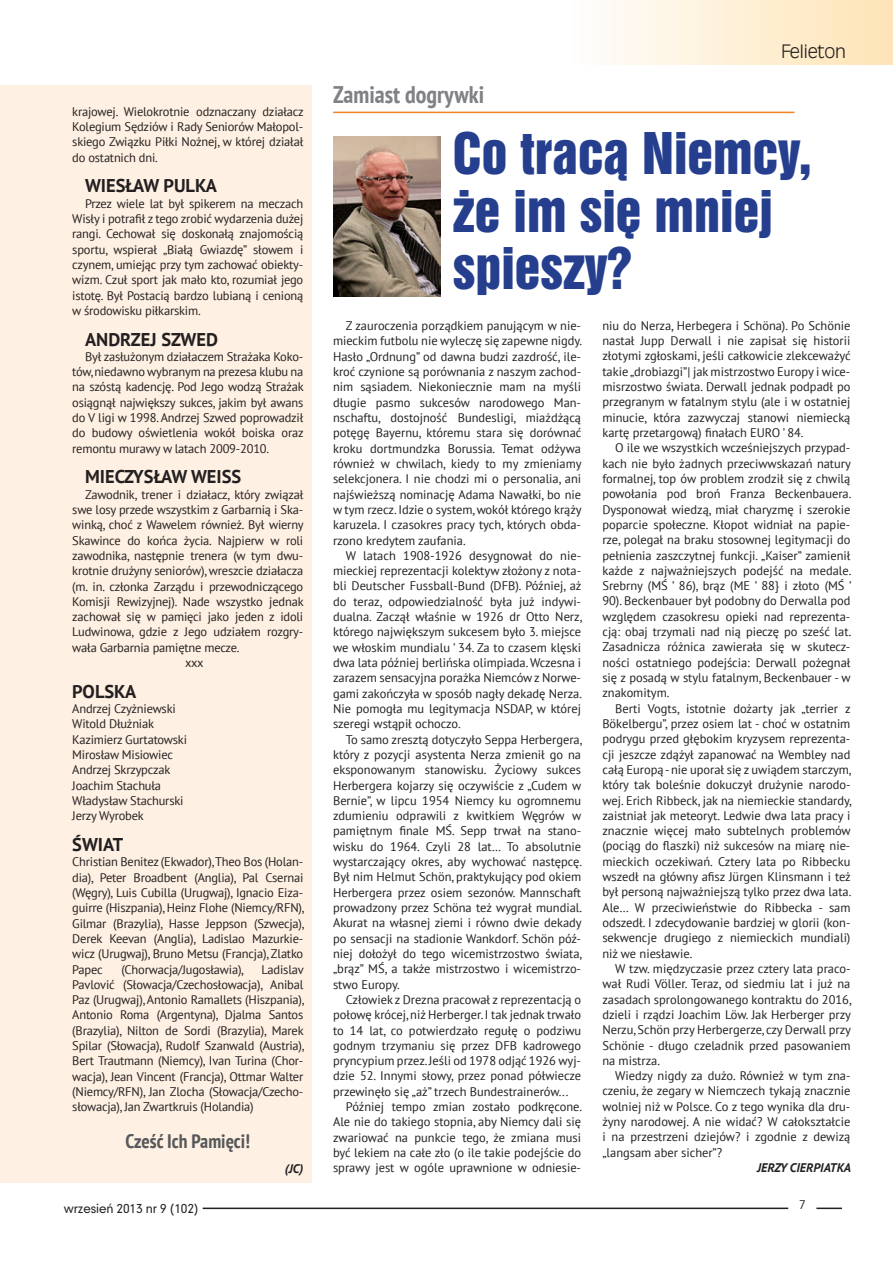
<style>
.page{position:relative;width:893px;height:1268px;background:#fff}
.page>*{position:absolute;margin:0;border:0;box-sizing:border-box;transform-origin:0 0}
.t1{font:48px/57.6px "Swis 921 PL";color:#253f8e}
.t2{font:700 condensed 24px "PT Sans";color:#7f8184}
.t3{font:700 condensed 19.5px "PT Sans";color:#57585a}
.t4{font:700 18.45px "PT Sans";color:#231f20}
.t5{font:18px "Incised 901 Lt EU Normal";letter-spacing:-.01em;color:#231f20}
.t6{font:12.45px/15.3px "PT Sans";letter-spacing:-.015em;color:#231f20;text-align:justify}
.t7{font:italic 700 12.45px "PT Sans";color:#231f20}
.t8{font:12px "Geometr 706 Md PL";letter-spacing:-.01em;color:#231f20}
</style>
<div class="page">
<svg style="left:816px;top:1207px;width:26px;height:1px"></svg>
<hr style="left:203px;top:1207px;width:585px;height:1px;background:#231f20">
<div style="left:471px;top:0;width:422px;height:65px;background:linear-gradient(to right,#fff,#fee5b9)"></div>
<div style="left:0;top:85px;width:135px;height:1097px;background:#fef0e2"></div>
<div style="left:64px;top:85px;width:248px;height:1097px;background:#fef0e2"></div>
<hr style="left:333px;top:112px;width:461px;height:1px;background:#f58220">
<img style="left:333px;top:136px;width:108px;height:160px">
<p class="t6" style="left:72px;top:103px;width:233px">krajowej. Wielokrotnie odznaczany działacz Kolegium Sędziów i Rady Seniorów Małopol&shy;skiego Związku Piłki Nożnej, w której działał do ostatnich dni.</p>
<h3 class="t4" style="left:85px;top:173px;width:134px">WIESŁAW PULKA</h3>
<p class="t6" style="left:72px;top:195px;width:233px;text-indent:13px">Przez wiele lat był spikerem na meczach Wisły i potrafił z tego zrobić wydarzenia dużej rangi. Cechował się doskonałą znajomością sportu, wspierał „Białą Gwiazdę” słowem i czynem, umiejąc przy tym zachować obiekty&shy;wizm. Czuł sport jak mało kto, rozumiał jego istotę. Był Postacią bardzo lubianą i cenioną w środowisku piłkarskim.</p>
<h3 class="t4" style="left:85px;top:327px;width:134px">ANDRZEJ SZWED</h3>
<p class="t6" style="left:72px;top:348px;width:233px;text-indent:13px">Był zasłużonym działaczem Strażaka Koko&shy;tów, niedawno wybranym na prezesa klubu na na szóstą kadencję. Pod Jego wodzą Strażak osiągnął największy sukces, jakim był awans do V ligi w 1998. Andrzej Szwed poprowadził do budowy oświetlenia wokół boiska oraz remontu murawy w latach 2009-2010.</p>
<h3 class="t4" style="left:85px;top:464px;width:158px">MIECZYSŁAW WEISS</h3>
<p class="t6" style="left:85px;top:486px;width:220px">Zawodnik, trener i działacz, który związał</p>
<p class="t6" style="left:72px;top:501px;width:232px">swe losy przede wszystkim z Garbarnią i Ska-</p>
<p class="t6" style="left:72px;top:517px;width:233px">winką, choć z Wawelem również. Był wierny</p>
<p class="t6" style="left:72px;top:532px;width:233px">Skawince do końca życia. Najpierw w roli</p>
<p class="t6" style="left:72px;top:547px;width:233px">zawodnika, następnie trenera (w tym dwu-</p>
<p class="t6" style="left:72px;top:563px;width:233px">krotnie drużyny seniorów), wreszcie działacza</p>
<p class="t6" style="left:72px;top:578px;width:232px">(m. in. członka Zarządu i przewodniczącego</p>
<p class="t6" style="left:72px;top:593px;width:233px">Komisji Rewizyjnej). Nade wszystko jednak</p>
<p class="t6" style="left:72px;top:608px;width:232px">zachował się w pamięci jako jeden z idoli</p>
<p class="t6" style="left:72px;top:624px;width:233px">Ludwinowa, gdzie z Jego udziałem rozgry-</p>
<p class="t6" style="left:72px;top:639px;width:169px">wała Garbarnia pamiętne mecze.</p>
<p class="t6" style="left:185px;top:654px;width:20px">xxx</p>
<h3 class="t4" style="left:72px;top:679px;width:66px">POLSKA</h3>
<p class="t6" style="left:72px;top:700px;width:116px;text-align:left">Andrzej Czyżniewski<br>Witold Dłużniak<br>Kazimierz Gurtatowski<br>Mirosław Misiowiec<br>Andrzej Skrzypczak<br>Joachim Stachuła<br>Władysław Stachurski<br>Jerzy Wyrobek</p>
<h3 class="t4" style="left:72px;top:832px;width:53px">ŚWIAT</h3>
<p class="t6" style="left:72px;top:853px;width:233px">Christian Benitez (Ekwador), Theo Bos (Holan&shy;dia), Peter Broadbent (Anglia), Pal Csernai (Węgry), Luis Cubilla (Urugwaj), Ignacio Eiza&shy;guirre (Hiszpania), Heinz Flohe (Niemcy/RFN), Gilmar (Brazylia), Hasse Jeppson (Szwecja), Derek Keevan (Anglia), Ladislao Mazurkie&shy;wicz (Urugwaj), Bruno Metsu (Francja), Zlatko Papec</p>
<p class="t6" style="left:121px;top:960px;width:124px">(Chorwacja/Jugosławia),</p>
<p class="t6" style="left:72px;top:960px;width:234px;text-indent:189px">Ladislav Pavlović (Słowacja/Czechosłowacja), Anibal Paz (Urugwaj), Antonio Ramallets (Hiszpania), Antonio Roma (Argentyna), Djalma Santos (Brazylia), Nilton de Sordi (Brazylia), Marek Spilar (Słowacja), Rudolf Szanwald (Austria), Bert Trautmann (Niemcy), Ivan Turina (Chor&shy;wacja), Jean Vincent (Francja), Ottmar Walter (Niemcy/RFN), Jan Zlocha (Słowacja/Czecho&shy;słowacja), Jan Zwartkruis (Holandia)</p>
<h3 class="t3" style="left:126px;top:1127px;width:126px">Cześć Ich Pamięci!</h3>
<p class="t7" style="left:285px;top:1159px;width:20px">(JC)</p>
<h3 class="t5" style="left:781px;top:41px;width:67px">Felieton</h3>
<h2 class="t2" style="left:333px;top:79px;width:153px">Zamiast dogrywki</h2>
<h1 class="t1" style="left:453px;top:124px;width:360px">Co tracą Niemcy, że im się mniej spieszy?</h1>
<p class="t6" style="left:333px;top:318px;width:251px;text-indent:13px">Z zauroczenia porządkiem panującym w nie&shy;mieckim futbolu nie wyleczę się zapewne nigdy.<br>Hasło „Ordnung” od dawna budzi zazdrość, ile&shy;kroć czynione są porównania z naszym zachod&shy;nim sąsiadem. Niekoniecznie mam na myśli długie pasmo sukcesów narodowego Man&shy;nschaftu, dostojność Bundesligi, miażdżącą potęgę Bayernu, któremu stara się dorównać kroku dortmundzka Borussia. Temat odżywa również w chwilach, kiedy to my zmieniamy selekcjonera. I nie chodzi mi o personalia, ani najświeższą nominację Adama Nawałki, bo nie w tym rzecz. Idzie o system, wokół którego krąży karuzela. I czasokres pracy tych, których obda&shy;rzono kredytem zaufania.</p>
<p class="t6" style="left:333px;top:547px;width:251px;text-indent:13px">W latach 1908-1926 desygnował do nie&shy;mieckiej reprezentacji kolektyw złożony z nota&shy;bli Deutscher Fussball-Bund (DFB). Później, aż do teraz, odpowiedzialność była już indywi&shy;dualna. Zaczął właśnie w 1926 dr Otto Nerz, którego największym sukcesem było 3. miejsce we włoskim mundialu ’ 34. Za to czasem klęski dwa lata później berlińska olimpiada. Wczesna i zarazem sensacyjna porażka Niemców z Norwe&shy;gami zakończyła w sposób nagły dekadę Nerza.<br>Nie pomogła mu legitymacja NSDAP, w której szeregi wstąpił ochoczo.</p>
<p class="t6" style="left:333px;top:731px;width:251px;text-indent:13px">To samo zresztą dotyczyło Seppa Herbergera, który z pozycji asystenta Nerza zmienił go na eksponowanym stanowisku. Życiowy sukces Herbergera kojarzy się oczywiście z „Cudem w Bernie”, w lipcu 1954 Niemcy ku ogromnemu zdumieniu odprawili z kwitkiem Węgrów w pamiętnym finale MŚ. Sepp trwał na stano&shy;wisku do 1964. Czyli 28 lat… To absolutnie wystarczający okres, aby wychować następcę.<br>Był nim Helmut Schön, praktykujący pod okiem Herbergera przez osiem sezonów. Mannschaft prowadzony przez Schöna też wygrał mundial.<br>Akurat na własnej ziemi i równo dwie dekady po sensacji na stadionie Wankdorf. Schön póź&shy;niej dołożył do tego wicemistrzostwo świata, „brąz” MŚ, a także mistrzostwo i wicemistrzo&shy;stwo Europy.</p>
<p class="t6" style="left:333px;top:991px;width:250px;text-indent:13px">Człowiek z Drezna pracował z reprezentacją o połowę krócej, niż Herberger. I tak jednak trwało to 14 lat, co potwierdzało regułę o podziwu godnym trzymaniu się przez DFB kadrowego pryncypium przez. Jeśli od 1978 odjąć 1926 wyj&shy;dzie 52. Innymi słowy, przez ponad półwiecze przewinęło się „aż” trzech Bundestrainerów...</p>
<p class="t6" style="left:333px;top:1098px;width:250px;text-indent:13px">Później tempo zmian zostało podkręcone.<br>Ale nie do takiego stopnia, aby Niemcy dali się zwariować na punkcie tego, że zmiana musi być lekiem na całe zło (o ile takie podejście do sprawy jest w ogóle uprawnione w odniesie-</p>
<p class="t6" style="left:602px;top:317px;width:250px">niu do Nerza, Herbegera i Schöna). Po Schönie nastał Jupp Derwall i nie zapisał się historii złotymi zgłoskami, jeśli całkowicie zlekceważyć takie „drobiazgi”| jak mistrzostwo Europy i wice&shy;misrzostwo świata. Derwall jednak podpadł po przegranym w fatalnym stylu (ale i w ostatniej minucie, która zazwyczaj stanowi niemiecką kartę przetargową) finałach EURO ’ 84.</p>
<p class="t6" style="left:602px;top:440px;width:251px;text-indent:13px">O ile we wszystkich wcześniejszych przypad&shy;kach nie było żadnych przeciwwskazań natury formalnej, top ów problem zrodził się z chwilą powołania pod broń Franza Beckenbauera.<br>Dysponował wiedzą, miał charyzmę i szerokie poparcie społeczne. Kłopot widniał na papie&shy;rze, polegał na braku stosownej legitymacji do pełnienia zaszczytnej funkcji. „Kaiser” zamienił każde z najważniejszych podejść na medale.<br>Srebrny (MŚ ’ 86), brąz (ME ’ 88} i złoto (MŚ ’ 90). Beckenbauer był podobny do Derwalla pod względem czasokresu opieki nad reprezenta&shy;cją: obaj trzymali nad nią pieczę po sześć lat.<br>Zasadnicza różnica zawierała się w skutecz&shy;ności ostatniego podejścia: Derwall pożegnał się z posadą w stylu fatalnym, Beckenbauer - w znakomitym.</p>
<p class="t6" style="left:602px;top:700px;width:251px;text-indent:13px">Berti Vogts, istotnie dożarty jak „terrier z Bökelbergu”, przez osiem lat - choć w ostatnim podrygu przed głębokim kryzysem reprezenta&shy;cji jeszcze zdążył zapanować na Wembley nad całą Europą - nie uporał się z uwiądem starczym, który tak boleśnie dokuczył drużynie narodo&shy;wej. Erich Ribbeck, jak na niemieckie standardy, zaistniał jak meteoryt. Ledwie dwa lata pracy i znacznie więcej mało subtelnych problemów (pociąg do flaszki) niż sukcesów na miarę nie&shy;mieckich oczekiwań. Cztery lata po Ribbecku wszedł na główny afisz Jürgen Klinsmann i też był personą najważniejszą tylko przez dwa lata.<br>Ale… W przeciwieństwie do Ribbecka - sam odszedł. I zdecydowanie bardziej w glorii (kon&shy;sekwencje drugiego z niemieckich mundiali) niż we niesławie.</p>
<p class="t6" style="left:602px;top:960px;width:251px;text-indent:13px">W tzw. międzyczasie przez cztery lata praco&shy;wał Rudi Völler. Teraz, od siedmiu lat i już na zasadach sprolongowanego kontraktu do 2016, dzieli i rządzi Joachim Löw. Jak Herberger przy Nerzu, Schön przy Herbergerze, czy Derwall przy Schönie - długo czeladnik przed pasowaniem na mistrza.</p>
<p class="t6" style="left:602px;top:1067px;width:250px;text-indent:13px">Wiedzy nigdy za dużo. Również w tym zna&shy;czeniu, że zegary w Niemczech tykają znacznie wolniej niż w Polsce. Co z tego wynika dla dru&shy;żyny narodowej. A nie widać? W całokształcie i na przestrzeni dziejów? i zgodnie z dewizą „langsam aber sicher”?</p>
<p class="t7" style="left:757px;top:1159px;width:95px">JERZY CIERPIATKA</p>
<p class="t8" style="left:64px;top:1200px;width:136px">wrzesień 2013 nr 9 (102)</p>
<p class="t6" style="left:799px;top:1196px;width:8px">7</p>
</div>
